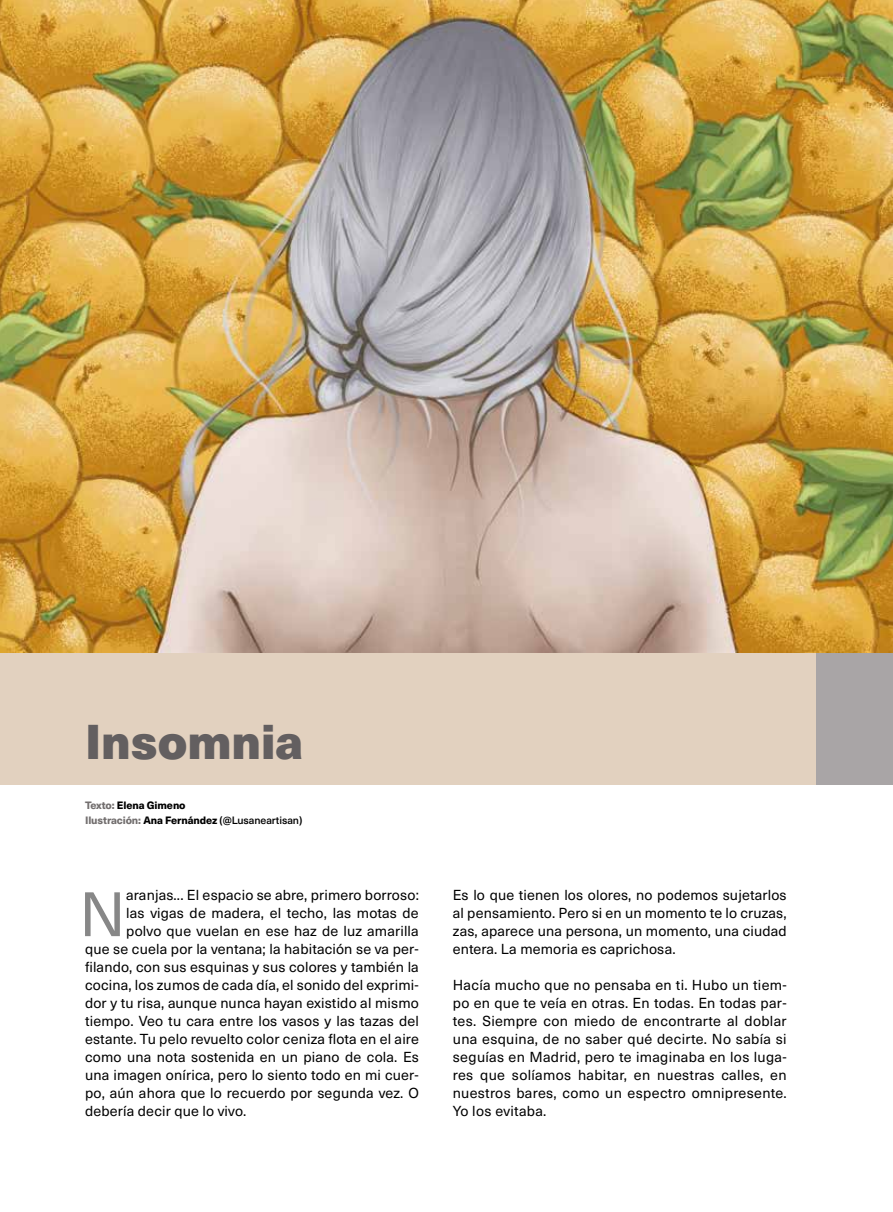
<style>
.page{position:relative;width:893px;height:1212px;background:#fff}
.page>*{position:absolute;margin:0;border:0;box-sizing:border-box;transform-origin:0 0}
.t1{font:61.5px "Neue Haas Unica";color:#878787}
.t2{font:900 48px "Neue Haas Unica";color:#635f60}
.t3{font:14.25px/18px "Neue Haas Unica";letter-spacing:.01em;color:#000;text-align:justify}
.t4{font:800 10.5px/15px "Neue Haas Unica";letter-spacing:-.01em;color:#000}
.s1{color:#736f6f}
.s2{font-weight:500}
</style>
<div class="page">
<img style="left:0;top:0;width:893px;height:653px">
<div style="left:0;top:653px;width:816px;height:131px;background:#e2d1bf"></div>
<div style="left:816px;top:653px;width:77px;height:131px;background:#a9a5a6"></div>
<h2 class="t2" style="left:85px;top:704px;width:220px">Insomnia</h2>
<p class="t4" style="left:85px;top:796px;width:219px"><span class="s1">Texto:</span> Elena Gimeno<br><span class="s1">Ilustración:</span> Ana Fernández <span class="s2">(@Lusaneartisan)</span></p>
<h1 class="t1" style="left:79px;top:869px;width:48px">N</h1>
<p class="t3" style="left:126px;top:885px;width:294px">aranjas... El espacio se abre, primero borroso:</p>
<p class="t3" style="left:126px;top:903px;width:294px">las vigas de madera, el techo, las motas de</p>
<p class="t3" style="left:126px;top:921px;width:294px">polvo que vuelan en ese haz de luz amarilla</p>
<p class="t3" style="left:85px;top:939px;width:335px">que se cuela por la ventana; la habitación se va per-</p>
<p class="t3" style="left:85px;top:957px;width:335px">filando, con sus esquinas y sus colores y también la</p>
<p class="t3" style="left:85px;top:975px;width:335px">cocina, los zumos de cada día, el sonido del exprimi-</p>
<p class="t3" style="left:85px;top:993px;width:335px">dor y tu risa, aunque nunca hayan existido al mismo</p>
<p class="t3" style="left:85px;top:1011px;width:335px">tiempo. Veo tu cara entre los vasos y las tazas del</p>
<p class="t3" style="left:85px;top:1029px;width:335px">estante. Tu pelo revuelto color ceniza flota en el aire</p>
<p class="t3" style="left:85px;top:1047px;width:335px">como una nota sostenida en un piano de cola. Es</p>
<p class="t3" style="left:85px;top:1065px;width:335px">una imagen onírica, pero lo siento todo en mi cuer-</p>
<p class="t3" style="left:85px;top:1083px;width:335px">po, aún ahora que lo recuerdo por segunda vez. O</p>
<p class="t3" style="left:85px;top:1101px;width:163px">debería decir que lo vivo.</p>
<p class="t3" style="left:453px;top:885px;width:335px">Es lo que tienen los olores, no podemos sujetarlos al pensamiento. Pero si en un momento te lo cruzas, zas, aparece una persona, un momento, una ciudad entera. La memoria es caprichosa.</p>
<p class="t3" style="left:453px;top:975px;width:335px">Hacía mucho que no pensaba en ti. Hubo un tiem&shy;po en que te veía en otras. En todas. En todas par&shy;tes. Siempre con miedo de encontrarte al doblar una esquina, de no saber qué decirte. No sabía si seguías en Madrid, pero te imaginaba en los luga&shy;res que solíamos habitar, en nuestras calles, en nuestros bares, como un espectro omnipresente.<br>Yo los evitaba.</p>
</div>
